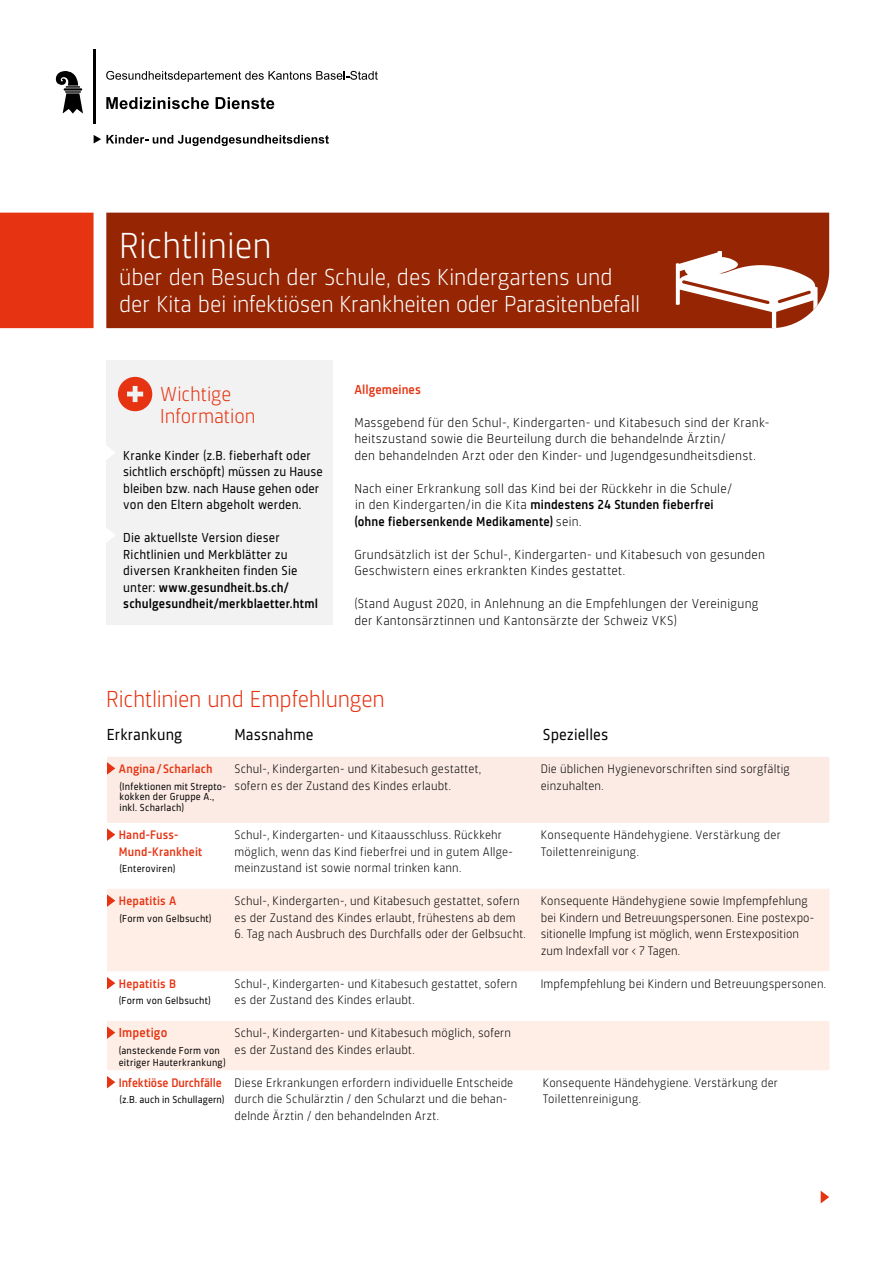
<style>
.page{position:relative;width:893px;height:1263px;background:#fff}
.page>*{position:absolute;margin:0;border:0;box-sizing:border-box;transform-origin:0 0}
.t1{font:300 37.5px "Sinews Sans Pro";color:#fff}
.t2{font:300 24px/27px "Sinews Sans Pro";color:#fff}
.t3{font:300 24px "Sinews Sans Pro";letter-spacing:-.01em;color:#e63312}
.t4{font:300 21px/21.8px "Sinews Sans Pro";letter-spacing:-.005em;color:#e63312}
.t5{font:16.5px "Sinews Sans Pro";letter-spacing:.005em;color:#000}
.t6{font:300 13.5px/16.5px "Sinews Sans Pro";letter-spacing:.02em;color:#000}
.t7{font:13.5px/16.5px "Sinews Sans Pro";letter-spacing:.01em;color:#000}
.t8{font:500 13.5px "Sinews Sans Pro";letter-spacing:.01em;color:#e63312}
.t9{font:300 12.75px/16.5px "Sinews Sans Pro";letter-spacing:.015em;color:#000}
.t10{font:500 12.75px/16.5px "Sinews Sans Pro";letter-spacing:.01em;color:#e63312}
.t11{font:10.5px/10.5px "Sinews Sans Pro";letter-spacing:.02em;color:#000}
.s1{font-weight:500}
</style>
<div class="page">
<svg style="left:106px;top:71px;width:272px;height:11px"></svg>
<svg style="left:94px;top:135px;width:235px;height:11px"></svg>
<svg style="left:106px;top:97px;width:103px;height:12px"></svg>
<svg style="left:216px;top:97px;width:58px;height:12px"></svg>
<svg style="left:56px;top:71px;width:27px;height:43px"></svg>
<hr style="left:94px;top:50px;width:2px;height:74px;background:#000">
<div style="left:107px;top:757px;width:722px;height:66px;background:#fbebe4"></div>
<svg style="left:107px;top:889px;width:722px;height:181px;fill:#feeee6"></svg>
<svg style="left:107px;top:762px;width:8px;height:13px"></svg>
<svg style="left:107px;top:828px;width:8px;height:13px"></svg>
<svg style="left:107px;top:894px;width:8px;height:13px"></svg>
<svg style="left:107px;top:977px;width:8px;height:12px"></svg>
<svg style="left:107px;top:1026px;width:8px;height:13px"></svg>
<svg style="left:107px;top:1076px;width:8px;height:12px"></svg>
<div style="left:106px;top:361px;width:227px;height:264px;background:#f2f2f2"></div>
<svg style="left:106px;top:446px;width:9px;height:13px"></svg>
<svg style="left:106px;top:529px;width:9px;height:13px"></svg>
<svg style="left:118px;top:377px;width:34px;height:34px"></svg>
<div style="left:0;top:213px;width:94px;height:115px;background:#e63312"></div>
<div style="left:106px;top:213px;width:723px;height:115px;background:#952503"></div>
<svg style="left:676px;top:251px;width:141px;height:77px"></svg>
<svg style="left:821px;top:1191px;width:8px;height:12px"></svg>
<h1 class="t1" style="left:119px;top:225px;width:154px">Richtlinien</h1>
<p class="t2" style="left:119px;top:264px;width:523px">über den Besuch der Schule, des Kindergartens und der Kita bei infektiösen Krankheiten oder Parasitenbefall</p>
<h2 class="t4" style="left:160px;top:384px;width:97px">Wichtige<br>Information</h2>
<p class="t7" style="left:123px;top:447px;width:201px">Kranke Kinder (z.B. fieberhaft oder sichtlich erschöpft) müssen zu Hause bleiben bzw. nach Hause gehen oder von den Eltern abgeholt werden.</p>
<p class="t7" style="left:123px;top:530px;width:196px">Die aktuellste Version dieser Richtlinien und Merkblätter zu diversen Krankheiten finden Sie unter: <span class="s1">www.gesundheit.bs.ch/ schulgesundheit/merkblaetter.html</span></p>
<p class="t8" style="left:354px;top:382px;width:68px">Allgemeines</p>
<p class="t6" style="left:354px;top:414px;width:417px">Massgebend für den Schul-, Kindergarten- und Kitabesuch sind der Krank&shy;heitszustand sowie die Beurteilung durch die behandelnde Ärztin/<br>den behandelnden Arzt oder den Kinder- und Jugendgesundheitsdienst.</p>
<p class="t6" style="left:354px;top:480px;width:379px">Nach einer Erkrankung soll das Kind bei der Rückkehr in die Schule/ in den Kindergarten/in die Kita <span class="s1">mindestens 24 Stunden fieberfrei (ohne fiebersenkende Medikamente)</span> sein.</p>
<p class="t6" style="left:354px;top:546px;width:412px">Grundsätzlich ist der Schul-, Kindergarten- und Kitabesuch von gesunden<br>Geschwistern eines erkrankten Kindes gestattet.</p>
<p class="t6" style="left:354px;top:596px;width:406px">(Stand August 2020, in Anlehnung an die Empfehlungen der Vereinigung der Kantonsärztinnen und Kantonsärzte der Schweiz VKS)</p>
<h2 class="t3" style="left:106px;top:686px;width:280px">Richtlinien und Empfehlungen</h2>
<p class="t5" style="left:107px;top:726px;width:77px">Erkrankung</p>
<p class="t5" style="left:235px;top:726px;width:81px">Massnahme</p>
<p class="t5" style="left:543px;top:726px;width:67px">Spezielles</p>
<p class="t10" style="left:119px;top:761px;width:95px">Angina / Scharlach</p>
<p class="t11" style="left:120px;top:781px;width:108px">(Infektionen mit Strepto&shy;kokken der Gruppe A., inkl. Scharlach)</p>
<p class="t9" style="left:235px;top:761px;width:248px">Schul-, Kindergarten- und Kitabesuch gestattet, sofern es der Zustand des Kindes erlaubt.</p>
<p class="t9" style="left:541px;top:761px;width:251px">Die üblichen Hygienevorschriften sind sorgfältig einzuhalten.</p>
<p class="t10" style="left:119px;top:827px;width:85px">Hand-Fuss-<br>Mund-Krankheit</p>
<p class="t11" style="left:120px;top:864px;width:57px">(Enteroviren)</p>
<p class="t10" style="left:119px;top:893px;width:59px">Hepatitis A</p>
<p class="t11" style="left:120px;top:913px;width:94px">(Form von Gelbsucht)</p>
<p class="t10" style="left:119px;top:975px;width:59px">Hepatitis B</p>
<p class="t11" style="left:119px;top:996px;width:94px">(Form von Gelbsucht)</p>
<p class="t8" style="left:119px;top:1025px;width:50px">Impetigo</p>
<p class="t11" style="left:119px;top:1044px;width:108px;line-height:12px">(ansteckende Form von eitriger Hauterkrankung)</p>
<p class="t10" style="left:119px;top:1074px;width:104px">Infektiöse Durchfälle</p>
<p class="t11" style="left:120px;top:1095px;width:106px">(z.B. auch in Schullagern)</p>
<p class="t9" style="left:235px;top:827px;width:280px">Schul-, Kindergarten- und Kitaausschluss. Rückkehr möglich, wenn das Kind fieberfrei und in gutem Allge&shy;meinzustand ist sowie normal trinken kann.</p>
<p class="t9" style="left:541px;top:827px;width:242px">Konsequente Händehygiene. Verstärkung der<br>Toilettenreinigung.</p>
<p class="t9" style="left:235px;top:893px;width:287px">Schul-, Kindergarten-, und Kitabesuch gestattet, sofern es der Zustand des Kindes erlaubt, frühestens ab dem</p>
<p class="t9" style="left:235px;top:926px;width:293px">6. Tag nach Ausbruch des Durchfalls oder der Gelbsucht.</p>
<p class="t9" style="left:541px;top:893px;width:275px">Konsequente Händehygiene sowie Impfempfehlung bei Kindern und Betreuungspersonen. Eine postexpo&shy;sitionelle Impfung ist möglich, wenn Erstexposition zum Indexfall vor &lt; 7 Tagen.</p>
<p class="t9" style="left:235px;top:975px;width:284px">Schul-, Kindergarten- und Kitabesuch gestattet, sofern es der Zustand des Kindes erlaubt.</p>
<p class="t9" style="left:541px;top:975px;width:287px">Impfempfehlung bei Kindern und Betreuungspersonen.</p>
<p class="t9" style="left:235px;top:1025px;width:278px">Schul-, Kindergarten- und Kitabesuch möglich, sofern es der Zustand des Kindes erlaubt.</p>
<p class="t9" style="left:235px;top:1074px;width:280px">Diese Erkrankungen erfordern individuelle Entscheide durch die Schulärztin / den Schularzt und die behan&shy;delnde Ärztin / den behandelnden Arzt.</p>
<p class="t9" style="left:543px;top:1074px;width:236px">Konsequente Händehygiene. Verstärkung der<br>Toilettenreinigung.</p>
</div>
